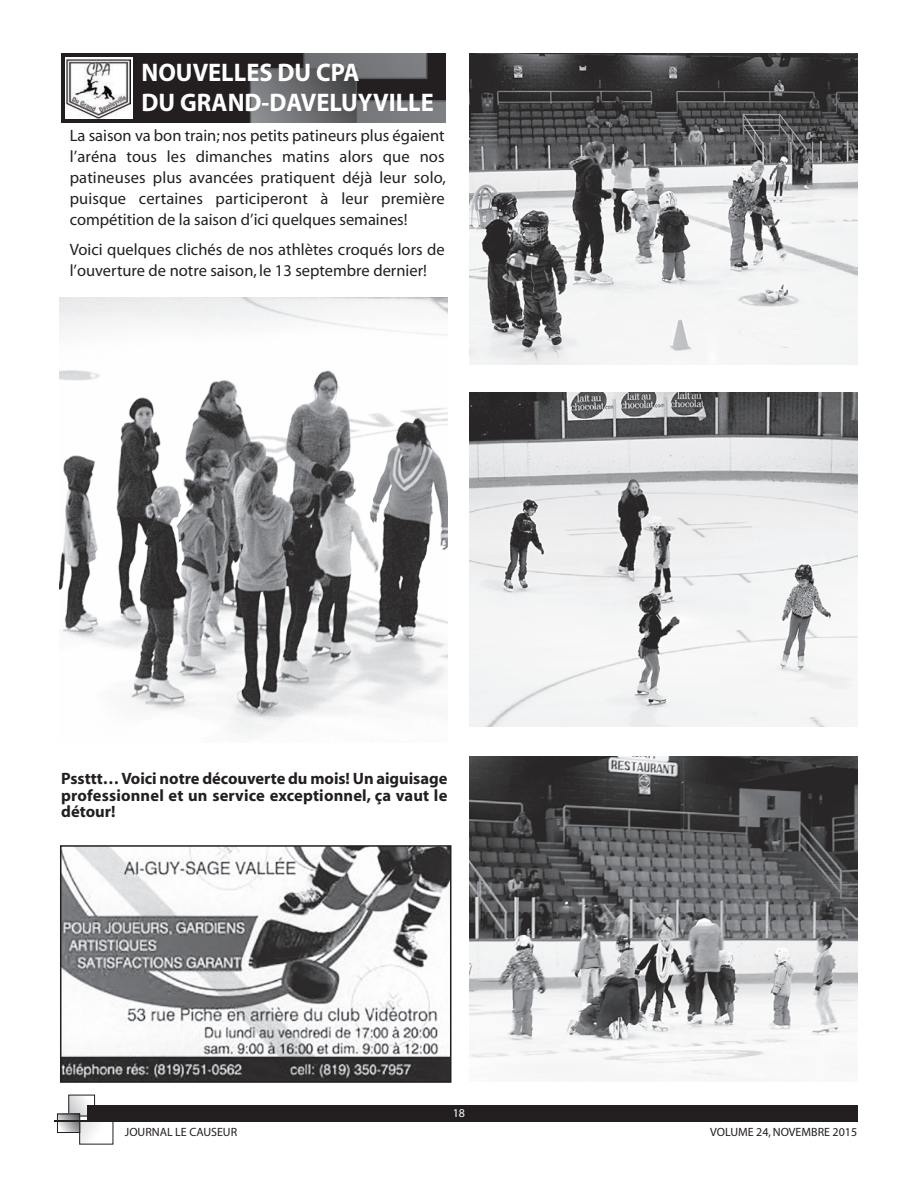
<style>
.page{position:relative;width:918px;height:1188px;background:#fff}
.page>*{position:absolute;margin:0;border:0;box-sizing:border-box;transform-origin:0 0}
.t1{font:700 25.5px/30.6px "Myriad";color:#fff;scale:.96 1}
.t2{font:16.5px/21px "Myriad";color:#231f20;text-align:justify}
.t3{font:700 16.5px/16.5px "Myriad";letter-spacing:.01em;color:#231f20;text-align:justify}
.t4{font:12px "Myriad";color:#231f20}
.t5{font:12px "Myriad";color:#fff}
</style>
<div class="page">
<svg style="left:71px;top:1097px;width:16px;height:17px"></svg>
<svg style="left:82px;top:1123px;width:16px;height:19px"></svg>
<svg style="left:59px;top:1116px;width:19px;height:15px"></svg>
<div style="left:57px;top:1114px;width:23px;height:19px;border:1px solid #231f20"></div>
<hr style="left:54px;top:1120px;width:89px;height:2px;background:#231f20">
<div style="left:87px;top:1105px;width:770px;height:17px;background:#231f20"></div>
<div style="left:61px;top:53px;width:384px;height:69px;background:#231f20"></div>
<svg style="left:250px;top:53px;width:195px;height:69px"></svg>
<img style="left:469px;top:53px;width:388px;height:312px">
<img style="left:470px;top:393px;width:387px;height:334px">
<img style="left:469px;top:756px;width:388px;height:325px">
<img style="left:59px;top:297px;width:388px;height:439px">
<div style="left:65px;top:58px;width:68px;height:61px;background:linear-gradient(to bottom,#fff,#fff)"></div>
<img style="left:67px;top:59px;width:63px;height:60px">
<img style="left:63px;top:848px;width:385px;height:232px">
<div style="left:60px;top:845px;width:391px;height:238px;border:2px solid #231f20"></div>
<h1 class="t1" style="left:142px;top:59px;width:306px">NOUVELLES DU CPA<br>DU GRAND-DAVELUYVILLE</h1>
<p class="t2" style="left:70px;top:127px;width:378px">La saison va bon train; nos petits patineurs plus égaient l’aréna tous les dimanches matins alors que nos patineuses plus avancées pratiquent déjà leur solo, puisque certaines participeront à leur première compétition de la saison d’ici quelques semaines!</p>
<p class="t2" style="left:70px;top:241px;width:377px">Voici quelques clichés de nos athlètes croqués lors de l’ouverture de notre saison, le 13 septembre dernier!</p>
<p class="t3" style="left:61px;top:772px;width:388px">Pssttt… Voici notre découverte du mois! Un aiguisage professionnel et un service exceptionnel, ça vaut le détour!</p>
<p class="t4" style="left:125px;top:1128px;width:114px">JOURNAL LE CAUSEUR</p>
<p class="t5" style="left:453px;top:1109px;width:14px">18</p>
<p class="t4" style="left:710px;top:1128px;width:148px">VOLUME 24, NOVEMBRE 2015</p>
</div>
